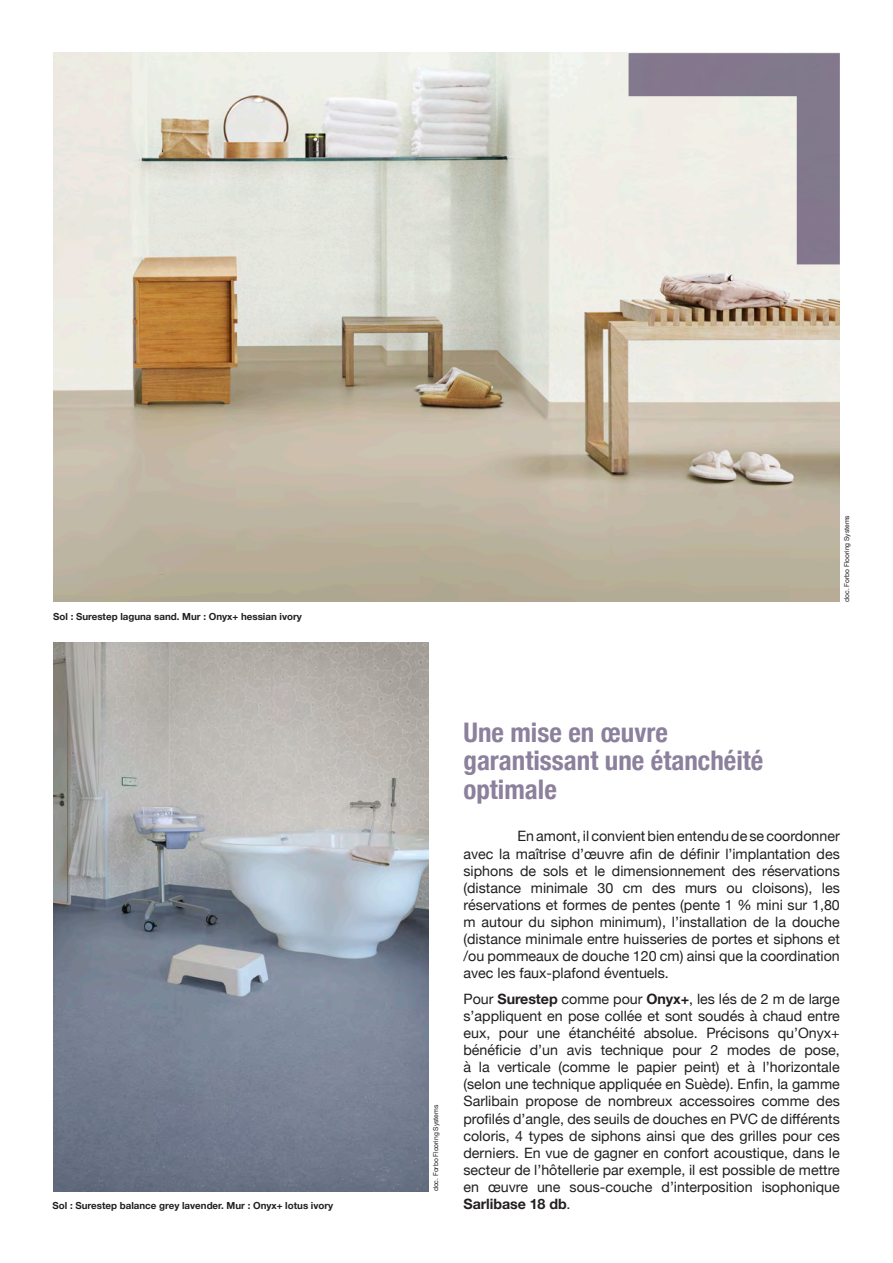
<style>
.page{position:relative;width:893px;height:1263px;background:#fff}
.page>*{position:absolute;margin:0;border:0;box-sizing:border-box;transform-origin:0 0}
.t1{font:700 condensed 27px/28.5px "Helvetica Neue";color:#8c819c}
.t2{font:14.25px/17.1px "Helvetica Neue";color:#231f20;text-align:justify}
.t3{font:700 9.75px "Helvetica Neue";color:#231f20}
.t4{font:6.75px "Helvetica Neue";letter-spacing:-.005em;color:#231f20}
.s1{font-weight:700}
</style>
<div class="page">
<img style="left:53px;top:53px;width:787px;height:549px">
<img style="left:53px;top:642px;width:376px;height:549px">
<svg style="left:629px;top:53px;width:211px;height:211px;background:#c7c2c5"></svg>
<p class="t3" style="left:53px;top:609px;width:250px">Sol : Surestep laguna sand. Mur : Onyx+ hessian ivory</p>
<p class="t3" style="left:53px;top:1198px;width:282px">Sol : Surestep balance grey lavender. Mur : Onyx+ lotus ivory</p>
<p class="t4" style="left:842px;top:602px;width:88px;rotate:-90deg">doc. Forbo Flooring Systems</p>
<p class="t4" style="left:431px;top:1191px;width:88px;rotate:-90deg">doc. Forbo Flooring Systems</p>
<p class="t1" style="left:463px;top:716px;width:301px">Une mise en œuvre garantissant une étanchéité optimale</p>
<p class="t2" style="left:463px;top:829px;width:378px;text-indent:54px">En amont, il convient bien entendu de se coordonner avec la maîtrise d’œuvre afin de définir l’implantation des siphons de sols et le dimensionnement des réservations (distance minimale 30 cm des murs ou cloisons), les réservations et formes de pentes (pente 1 % mini sur 1,80 m autour du siphon minimum), l’installation de la douche (distance minimale entre huisseries de portes et siphons et /ou pommeaux de douche 120 cm) ainsi que la coordination avec les faux-plafond éventuels.</p>
<p class="t2" style="left:463px;top:991px;width:378px">Pour <span class="s1">Surestep</span> comme pour <span class="s1">Onyx+</span>, les lés de 2 m de large s’appliquent en pose collée et sont soudés à chaud entre eux, pour une étanchéité absolue. Précisons qu’Onyx+ bénéficie d’un avis technique pour 2 modes de pose, à la verticale (comme le papier peint) et à l’horizontale (selon une technique appliquée en Suède). Enfin, la gamme Sarlibain propose de nombreux accessoires comme des profilés d’angle, des seuils de douches en PVC de différents coloris, 4 types de siphons ainsi que des grilles pour ces derniers. En vue de gagner en confort acoustique, dans le secteur de l’hôtellerie par exemple, il est possible de mettre en œuvre une sous-couche d’interposition isophonique <span class="s1">Sarlibase 18 db</span>.</p>
</div>
